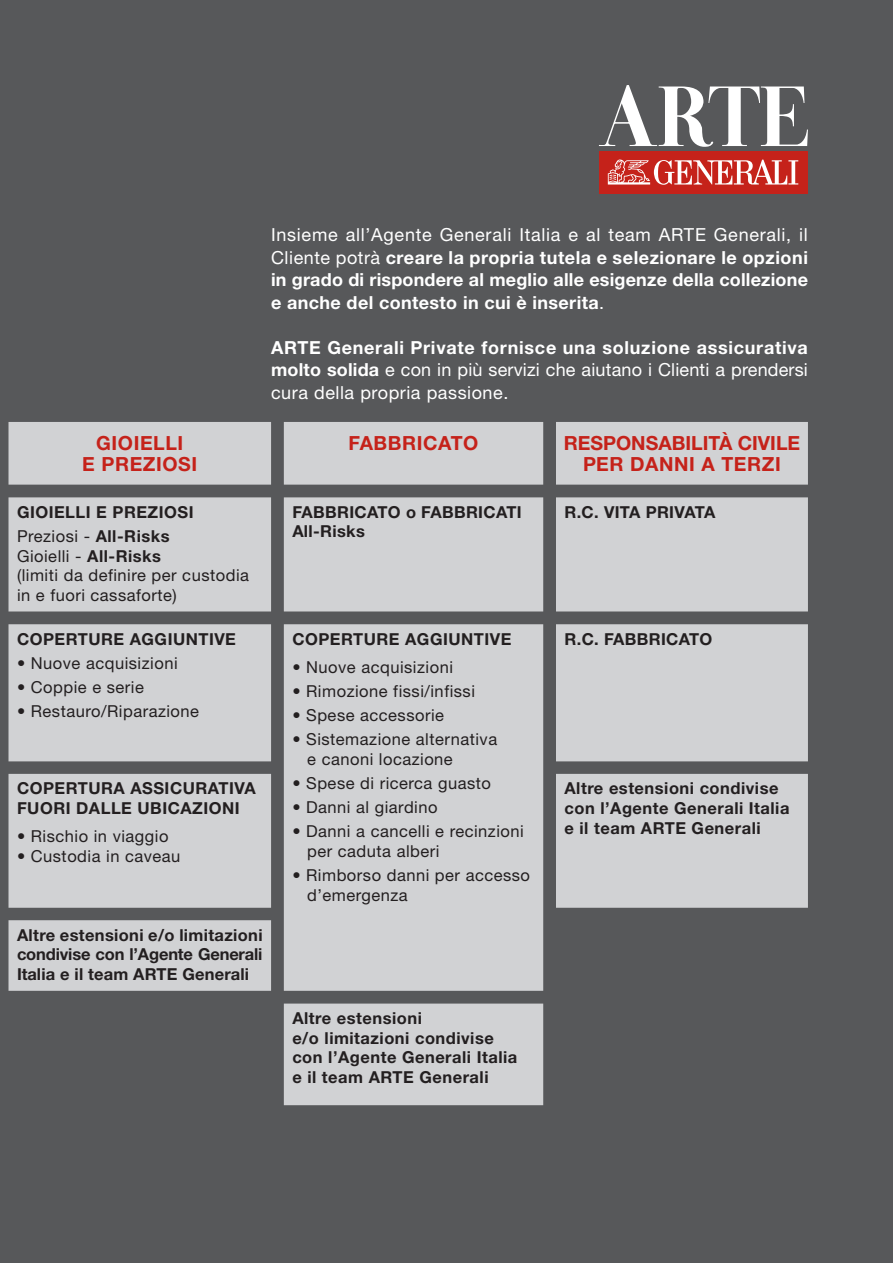
<style>
.page{position:relative;width:893px;height:1263px;background:#57585a}
.page>*{position:absolute;margin:0;border:0;box-sizing:border-box;transform-origin:0 0}
.t1{font:700 19.5px/21px "Helvetica Neue LT Std";color:#c5221a;text-align:center}
.t2{font:700 19.5px/21px "Helvetica Neue LT Std";letter-spacing:.03em;color:#c5221a;text-align:center}
.t3{font:700 18px/22.5px "Helvetica Neue LT Std";letter-spacing:.02em;color:#fff;text-align:justify}
.t4{font:18px/22.5px "Helvetica Neue LT Std";letter-spacing:.01em;color:#fff;text-align:justify}
.t5{font:700 16.5px/19.8px "Helvetica Neue LT Std";letter-spacing:.03em;color:#231f20}
.t6{font:16.5px/19.8px "Helvetica Neue LT Std";letter-spacing:.03em;color:#231f20}
.s1{font-weight:400}
.s2{font-weight:700}
</style>
<div class="page">
<svg style="left:9px;top:422px;width:799px;height:683px;fill:#d1d2d4"></svg>
<div style="left:599px;top:151px;width:208px;height:42px;background:#c5221a"></div>
<svg style="left:599px;top:85px;width:209px;height:62px"></svg>
<svg style="left:608px;top:159px;width:190px;height:26px"></svg>
<p class="t3" style="left:271px;top:223px;width:538px"><span class="s1">Insieme all’Agente Generali Italia e al team ARTE Generali, il Cliente potrà</span> creare la propria tutela e selezionare le opzioni in grado di rispondere al meglio alle esigenze della collezione e anche del contesto in cui è inserita<span class="s1">.</span></p>
<p class="t4" style="left:271px;top:336px;width:538px"><span class="s2">ARTE Generali Private fornisce una soluzione assicurativa molto solida</span> e con in più servizi che aiutano i Clienti a prendersi cura della propria passione.</p>
<p class="t2" style="left:82px;top:432px;width:117px">GIOIELLI<br>E PREZIOSI</p>
<p class="t2" style="left:349px;top:432px;width:131px">FABBRICATO</p>
<p class="t1" style="left:564px;top:432px;width:238px">RESPONSABILITÀ CIVILE<br>PER DANNI A TERZI</p>
<p class="t5" style="left:17px;top:499px;width:178px;line-height:24px">GIOIELLI E PREZIOSI<br><span class="s1">Preziosi -</span> All-Risks</p>
<p class="t6" style="left:17px;top:545px;width:234px">Gioielli - <span class="s2">All-Risks<br></span>(limiti da definire per custodia in e fuori cassaforte)</p>
<p class="t5" style="left:292px;top:501px;width:231px">FABBRICATO o FABBRICATI<br>All-Risks</p>
<p class="t5" style="left:564px;top:501px;width:152px">R.C. VITA PRIVATA</p>
<p class="t5" style="left:17px;top:628px;width:220px">COPERTURE AGGIUNTIVE</p>
<p class="t6" style="left:17px;top:653px;width:162px">• Nuove acquisizioni</p>
<p class="t6" style="left:17px;top:677px;width:128px">• Coppie e serie</p>
<p class="t6" style="left:17px;top:701px;width:184px">• Restauro/Riparazione</p>
<p class="t5" style="left:17px;top:778px;width:240px">COPERTURA ASSICURATIVA<br>FUORI DALLE UBICAZIONI</p>
<p class="t6" style="left:17px;top:826px;width:153px">• Rischio in viaggio</p>
<p class="t6" style="left:17px;top:846px;width:165px">• Custodia in caveau</p>
<p class="t5" style="left:17px;top:924px;width:247px;text-align:justify">Altre estensioni e/o limitazioni condivise con l’Agente Generali Italia e il team ARTE Generali</p>
<p class="t5" style="left:292px;top:628px;width:220px">COPERTURE AGGIUNTIVE</p>
<p class="t6" style="left:292px;top:657px;width:162px">• Nuove acquisizioni</p>
<p class="t6" style="left:292px;top:681px;width:184px">• Rimozione fissi/infissi</p>
<p class="t6" style="left:292px;top:705px;width:153px">• Spese accessorie</p>
<p class="t6" style="left:307px;top:729px;width:191px;text-indent:-15px">• Sistemazione alternativa e canoni locazione</p>
<p class="t6" style="left:292px;top:773px;width:200px">• Spese di ricerca guasto</p>
<p class="t6" style="left:292px;top:797px;width:147px">• Danni al giardino</p>
<p class="t6" style="left:307px;top:821px;width:218px;text-indent:-15px">• Danni a cancelli e recinzioni per caduta alberi</p>
<p class="t6" style="left:307px;top:865px;width:224px;text-indent:-15px">• Rimborso danni per accesso d’emergenza</p>
<p class="t5" style="left:292px;top:1008px;width:227px">Altre estensioni<br>e/o limitazioni condivise con l’Agente Generali Italia e il team ARTE Generali</p>
<p class="t5" style="left:564px;top:628px;width:149px">R.C. FABBRICATO</p>
<p class="t5" style="left:564px;top:778px;width:227px">Altre estensioni condivise con l’Agente Generali Italia e il team ARTE Generali</p>
</div>
